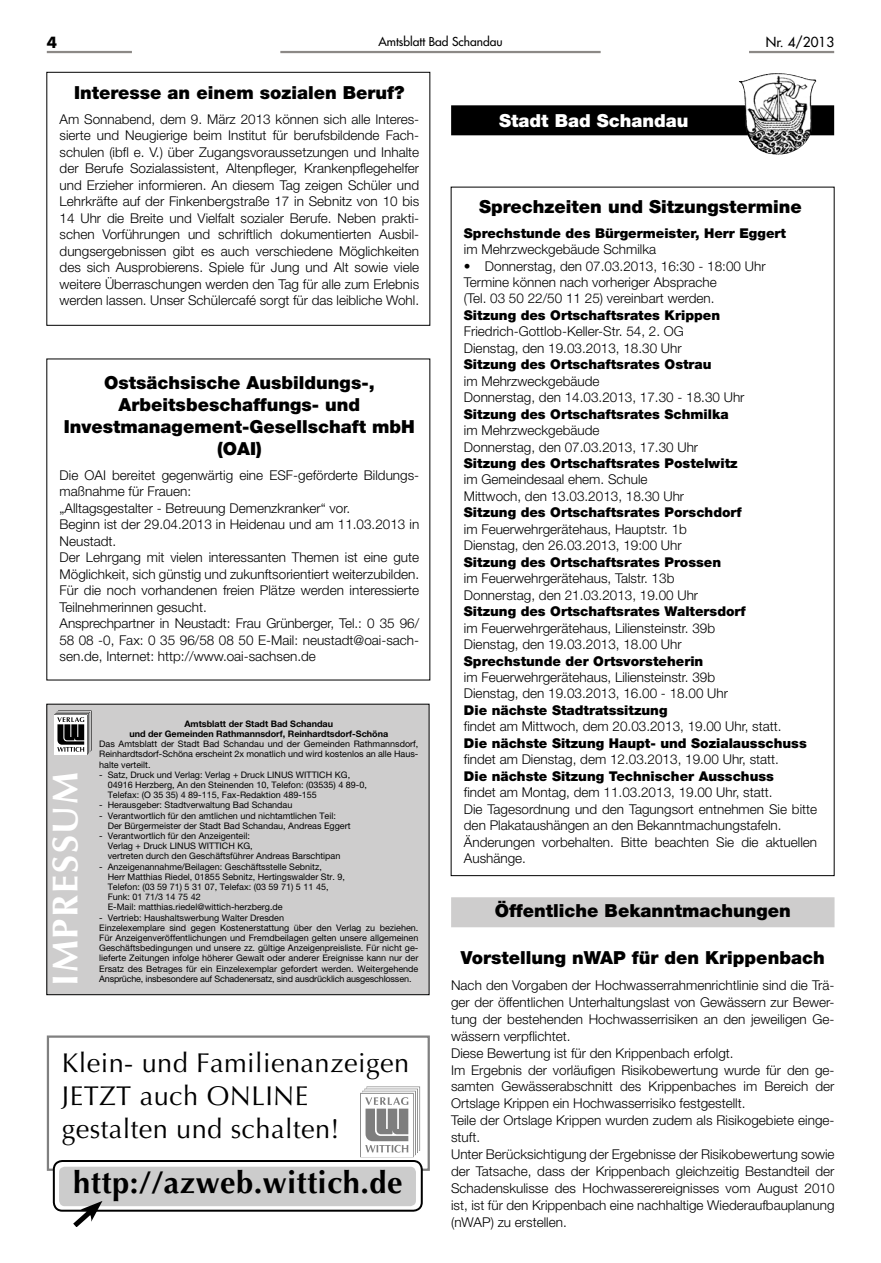
<style>
.page{position:relative;width:881px;height:1263px;background:#fff}
.page>*{position:absolute;margin:0;border:0;box-sizing:border-box;transform-origin:0 0}
.t1{font:700 36px "Optima LT";letter-spacing:.05em;color:#fff}
.t2{font:700 30.9px "Optima LT";letter-spacing:.015em;color:#000}
.t3{font:27.15px/32.7px "Optima LT";letter-spacing:.015em;color:#000}
.t4{font:900 18px/21.9px "Helvetica Neue LT";color:#000;text-align:center}
.t5{font:900 18px "Helvetica Neue LT";color:#fff}
.t6{font:700 15px "Futura LT";color:#000}
.t7{font:300 13.5px/16.5px "Helvetica Neue LT";color:#000}
.t8{font:900 13.5px "Helvetica Neue LT";color:#000}
.t9{font:13.5px "Futura LT";color:#000}
.t10{font:12px "Futura LT";color:#000}
.t11{font:9px/10.2px "Helvetica Neue LT";color:#000}
.t12{font:700 9px/10.2px "Helvetica Neue LT";color:#000;text-align:center}
.t13{font:9px "Helvetica Neue LT";letter-spacing:-.02em;color:#000}
</style>
<div class="page">
<hr style="left:280px;top:51px;width:320px;height:2px;background:#8c8986">
<hr style="left:47px;top:51px;width:85px;height:2px;background:#8c8986">
<hr style="left:748px;top:51px;width:85px;height:2px;background:#8c8986">
<svg style="left:451px;top:105px;width:382px;height:30px;background:#1f1f1f"></svg>
<div style="left:46px;top:72px;width:384px;height:254px;border:1px solid #000"></div>
<div style="left:47px;top:704px;width:382px;height:291px;background:#cecdcd"></div>
<svg style="left:54px;top:710px;width:37px;height:45px;background:#909090"></svg>
<div style="left:47px;top:1035px;width:382px;height:136px;border:2px solid #808080"></div>
<div style="left:54px;top:1161px;width:367px;height:50px;background:#fff;border-radius:8px"></div>
<div style="left:53px;top:1160px;width:369px;height:52px;border:2px solid #000;border-radius:8px"></div>
<div style="left:59px;top:1167px;width:357px;height:39px;background:#ccc;border-radius:6px"></div>
<svg style="left:68px;top:1201px;width:34px;height:26px"></svg>
<svg style="left:360px;top:1086px;width:60px;height:71px"></svg>
<img style="left:755px;top:73px;width:22px;height:4px">
<div style="left:451px;top:897px;width:383px;height:30px;background:#cecdcd"></div>
<p class="t6" style="left:47px;top:33px;width:12px">4</p>
<p class="t10" style="left:378px;top:33px;width:126px">Amtsblatt Bad Schandau</p>
<p class="t9" style="left:765px;top:33px;width:70px">Nr. 4/2013</p>
<h3 class="t4" style="left:74px;top:81px;width:332px">Interesse an einem sozialen Beruf?</h3>
<p class="t7" style="left:60px;top:111px;width:361px;text-align:justify">Am Sonnabend, dem 9. März 2013 können sich alle Interes&shy;sierte und Neugierige beim Institut für berufsbildende Fach&shy;schulen (ibfl e. V.) über Zugangsvoraussetzungen und Inhalte der Berufe Sozialassistent, Altenpfleger, Krankenpflegehelfer und Erzieher informieren. An diesem Tag zeigen Schüler und Lehrkräfte auf der Finkenbergstraße 17 in Sebnitz von 10 bis 14 Uhr die Breite und Vielfalt sozialer Berufe. Neben prakti&shy;schen Vorführungen und schriftlich dokumentierten Ausbil&shy;dungsergebnissen gibt es auch verschiedene Möglichkeiten des sich Ausprobierens. Spiele für Jung und Alt sowie viele weitere Überraschungen werden den Tag für alle zum Erlebnis werden lassen. Unser Schülercafé sorgt für das leibliche Wohl.</p>
<h3 class="t4" style="left:64px;top:372px;width:352px">Ostsächsische Ausbildungs-,<br>Arbeitsbeschaffungs- und<br>Investmanagement-Gesellschaft mbH (OAI)</h3>
<p class="t7" style="left:60px;top:467px;width:361px">Die OAI bereitet gegenwärtig eine ESF-geförderte Bildungs&shy;maßnahme für Frauen:<br>„Alltagsgestalter - Betreuung Demenzkranker“ vor.<br>Beginn ist der 29.04.2013 in Heidenau und am 11.03.2013 in Neustadt.<br>Der Lehrgang mit vielen interessanten Themen ist eine gute Möglichkeit, sich günstig und zukunftsorientiert weiterzubilden.<br>Für die noch vorhandenen freien Plätze werden interessierte Teilnehmerinnen gesucht.<br>Ansprechpartner in Neustadt: Frau Grünberger, Tel.: 0 35 96/ 58 08 -0, Fax: 0 35 96/58 08 50 E-Mail: neustadt@oai-sach&shy;sen.de, Internet: http://www.oai-sachsen.de</p>
<h1 class="t1" style="left:44px;top:986px;width:216px;rotate:-90deg">IMPRESSUM</h1>
<p class="t12" style="left:129px;top:718px;width:260px">Amtsblatt der Stadt Bad Schandau<br>und der Gemeinden Rathmannsdorf, Reinhardtsdorf-Schöna</p>
<p class="t11" style="left:99px;top:739px;width:320px;text-align:justify">Das Amtsblatt der Stadt Bad Schandau und der Gemeinden Rathmannsdorf, Reinhardtsdorf-Schöna erscheint 2x monatlich und wird kostenlos an alle Haus&shy;halte verteilt.</p>
<p class="t11" style="left:108px;top:769px;width:260px;text-indent:-9px">- Satz, Druck und Verlag: Verlag + Druck LINUS WITTICH KG,<br>04916 Herzberg, An den Steinenden 10, Telefon: (03535) 4 89-0,<br>Telefax: (O 35 35) 4 89-115, Fax-Redaktion 489-155</p>
<p class="t11" style="left:99px;top:800px;width:195px">- Herausgeber: Stadtverwaltung Bad Schandau</p>
<p class="t11" style="left:108px;top:810px;width:244px;text-indent:-9px">- Verantwortlich für den amtlichen und nichtamtlichen Teil:<br>Der Bürgermeister der Stadt Bad Schandau, Andreas Eggert</p>
<p class="t11" style="left:108px;top:831px;width:234px;text-indent:-9px">- Verantwortlich für den Anzeigenteil:<br>Verlag + Druck LINUS WITTICH KG,<br>vertreten durch den Geschäftsführer Andreas Barschtipan</p>
<p class="t11" style="left:108px;top:861px;width:239px;text-indent:-9px">- Anzeigenannahme/Beilagen: Geschäftsstelle Sebnitz,<br>Herr Matthias Riedel, 01855 Sebnitz, Hertingswalder Str. 9, Telefon: (03 59 71) 5 31 07, Telefax: (03 59 71) 5 11 45, Funk: 01 71/3 14 75 42<br>E-Mail: matthias.riedel@wittich-herzberg.de</p>
<p class="t11" style="left:99px;top:912px;width:320px">- Vertrieb: Haushaltswerbung Walter Dresden<br>Einzelexemplare sind gegen Kostenerstattung über den Verlag zu beziehen.<br>Für Anzeigenveröffentlichungen und Fremdbeilagen gelten unsere allgemeinen Geschäftsbedingungen und unsere zz. gültige Anzeigenpreisliste. Für nicht ge&shy;lieferte Zeitungen infolge höherer Gewalt oder anderer Ereignisse kann nur der Ersatz des Betrages für ein Einzelexemplar gefordert werden. Weitergehende</p>
<p class="t13" style="left:99px;top:973px;width:314px">Ansprüche, insbesondere auf Schadenersatz, sind ausdrücklich ausgeschlossen.</p>
<h3 class="t3" style="left:62px;top:1047px;width:349px">Klein- und Familienanzeigen<br>JETZT auch ONLINE gestalten und schalten!</h3>
<h2 class="t2" style="left:73px;top:1165px;width:331px">http://azweb.wittich.de</h2>
<h3 class="t5" style="left:499px;top:109px;width:190px">Stadt Bad Schandau</h3>
<h3 class="t4" style="left:479px;top:195px;width:324px">Sprechzeiten und Sitzungstermine</h3>
<p class="t8" style="left:463px;top:225px;width:323px">Sprechstunde des Bürgermeister, Herr Eggert</p>
<p class="t7" style="left:463px;top:241px;width:194px">im Mehrzweckgebäude Schmilka</p>
<p class="t7" style="left:463px;top:257px;width:303px">• Donnerstag, den 07.03.2013, 16:30 - 18:00 Uhr<br>Termine können nach vorheriger Absprache<br>(Tel. 03 50 22/50 11 25) vereinbart werden.</p>
<p class="t8" style="left:463px;top:307px;width:258px">Sitzung des Ortschaftsrates Krippen</p>
<p class="t7" style="left:463px;top:323px;width:221px">Friedrich-Gottlob-Keller-Str. 54, 2. OG<br>Dienstag, den 19.03.2013, 18.30 Uhr</p>
<p class="t8" style="left:463px;top:356px;width:249px">Sitzung des Ortschaftsrates Ostrau</p>
<p class="t7" style="left:463px;top:372px;width:282px">im Mehrzweckgebäude<br>Donnerstag, den 14.03.2013, 17.30 - 18.30 Uhr</p>
<p class="t8" style="left:463px;top:406px;width:266px">Sitzung des Ortschaftsrates Schmilka</p>
<p class="t7" style="left:463px;top:422px;width:236px">im Mehrzweckgebäude<br>Donnerstag, den 07.03.2013, 17.30 Uhr</p>
<p class="t8" style="left:463px;top:455px;width:275px">Sitzung des Ortschaftsrates Postelwitz</p>
<p class="t7" style="left:463px;top:471px;width:222px">im Gemeindesaal ehem. Schule<br>Mittwoch, den 13.03.2013, 18.30 Uhr</p>
<p class="t8" style="left:463px;top:504px;width:279px">Sitzung des Ortschaftsrates Porschdorf</p>
<p class="t7" style="left:463px;top:520px;width:224px">im Feuerwehrgerätehaus, Hauptstr. 1b<br>Dienstag, den 26.03.2013, 19:00 Uhr</p>
<p class="t8" style="left:463px;top:554px;width:259px">Sitzung des Ortschaftsrates Prossen</p>
<p class="t7" style="left:463px;top:570px;width:236px">im Feuerwehrgerätehaus, Talstr. 13b<br>Donnerstag, den 21.03.2013, 19.00 Uhr</p>
<p class="t8" style="left:463px;top:603px;width:283px">Sitzung des Ortschaftsrates Waltersdorf</p>
<p class="t7" style="left:463px;top:619px;width:253px">im Feuerwehrgerätehaus, Liliensteinstr. 39b<br>Dienstag, den 19.03.2013, 18.00 Uhr</p>
<p class="t8" style="left:463px;top:653px;width:241px">Sprechstunde der Ortsvorsteherin</p>
<p class="t7" style="left:463px;top:669px;width:265px">im Feuerwehrgerätehaus, Liliensteinstr. 39b<br>Dienstag, den 19.03.2013, 16.00 - 18.00 Uhr</p>
<p class="t8" style="left:463px;top:702px;width:205px">Die nächste Stadtratssitzung</p>
<p class="t7" style="left:463px;top:718px;width:319px">findet am Mittwoch, dem 20.03.2013, 19.00 Uhr, statt.</p>
<p class="t8" style="left:463px;top:735px;width:344px">Die nächste Sitzung Haupt- und Sozialausschuss</p>
<p class="t7" style="left:463px;top:751px;width:316px">findet am Dienstag, dem 12.03.2013, 19.00 Uhr, statt.</p>
<p class="t8" style="left:463px;top:768px;width:311px">Die nächste Sitzung Technischer Ausschuss</p>
<p class="t7" style="left:463px;top:784px;width:354px">findet am Montag, dem 11.03.2013, 19.00 Uhr, statt.<br>Die Tagesordnung und den Tagungsort entnehmen Sie bitte den Plakataushängen an den Bekanntmachungstafeln.<br>Änderungen vorbehalten. Bitte beachten Sie die aktuellen Aushänge.</p>
<h3 class="t4" style="left:494px;top:899px;width:297px">Öffentliche Bekanntmachungen</h3>
<h3 class="t4" style="left:461px;top:947px;width:365px">Vorstellung nWAP für den Krippenbach</h3>
<p class="t7" style="left:451px;top:976px;width:385px;line-height:17px">Nach den Vorgaben der Hochwasserrahmenrichtlinie sind die Trä&shy;ger der öffentlichen Unterhaltungslast von Gewässern zur Bewer&shy;tung der bestehenden Hochwasserrisiken an den jeweiligen Ge&shy;wässern verpflichtet.<br>Diese Bewertung ist für den Krippenbach erfolgt.<br>Im Ergebnis der vorläufigen Risikobewertung wurde für den ge&shy;samten Gewässerabschnitt des Krippenbaches im Bereich der Ortslage Krippen ein Hochwasserrisiko festgestellt.<br>Teile der Ortslage Krippen wurden zudem als Risikogebiete einge&shy;stuft.<br>Unter Berücksichtigung der Ergebnisse der Risikobewertung sowie der Tatsache, dass der Krippenbach gleichzeitig Bestandteil der Schadenskulisse des Hochwasserereignisses vom August 2010 ist, ist für den Krippenbach eine nachhaltige Wiederaufbauplanung (nWAP) zu erstellen.</p>
</div>
